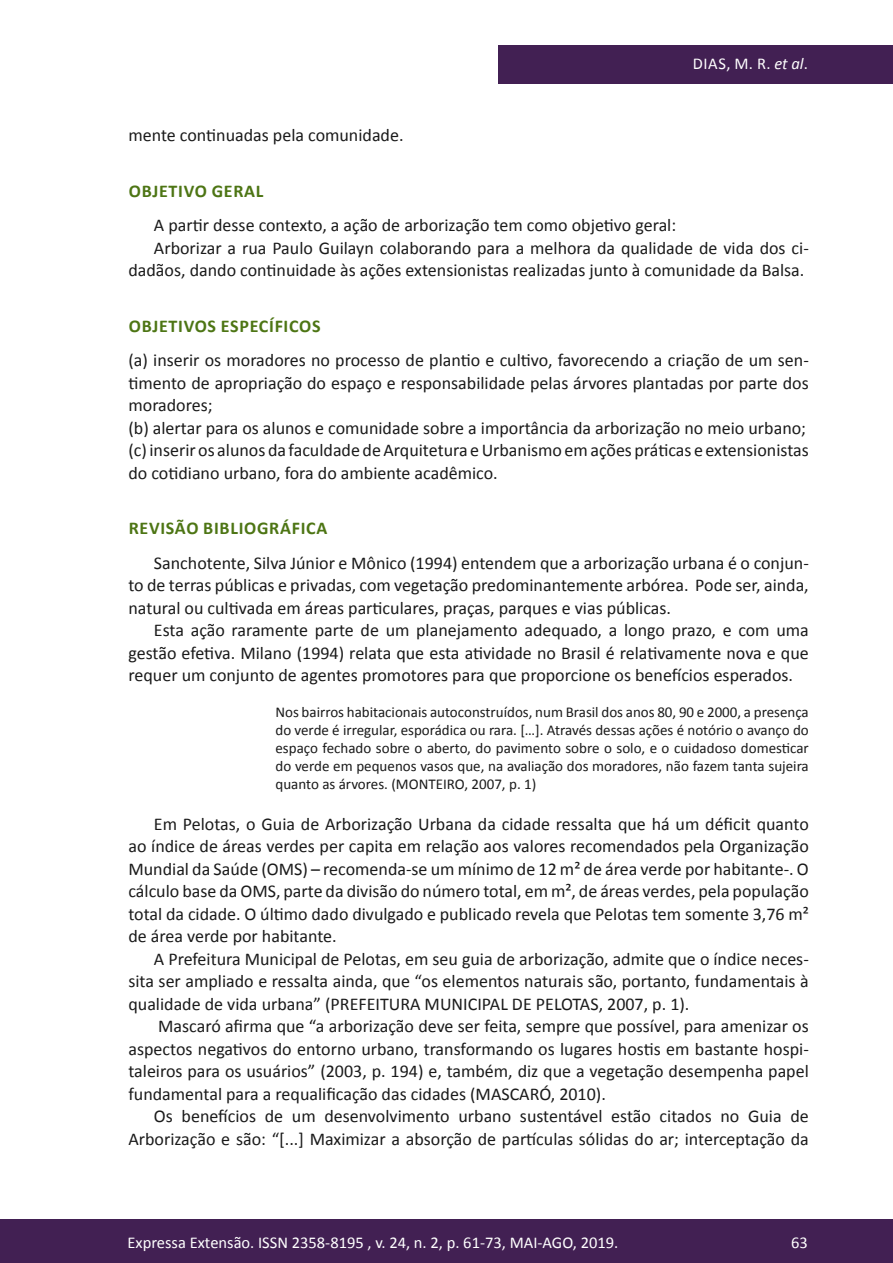
<style>
.page{position:relative;width:893px;height:1263px;background:#fff}
.page>*{position:absolute;margin:0;border:0;box-sizing:border-box;transform-origin:0 0}
.texto{font:18px/22.5px "Calibri";color:#1a1a1a;text-align:justify}
.subtitulo{font:700 18px "Calibri";letter-spacing:.04em;color:#4d7514}
.t1{font:16.5px "Calibri";color:#fff}
.citação{font:15px/18px "Calibri";color:#1a1a1a;text-align:justify}
.s1{font-style:italic}
</style>
<div class="page">
<div style="left:0;top:1219px;width:893px;height:44px;background:#422053"></div>
<div style="left:498px;top:45px;width:395px;height:39px;background:#422053"></div>
<p class="texto" style="left:128px;top:124px;width:277px">mente continuadas pela comunidade.</p>
<p class="t1" style="left:693px;top:53px;width:117px">DIAS, M. R. <span class="s1">et al</span>.</p>
<p class="subtitulo" style="left:129px;top:179px;width:136px">OBJETIVO GERAL</p>
<p class="texto" style="left:154px;top:214px;width:524px">A partir desse contexto, a ação de arborização tem como objetivo geral:</p>
<p class="texto" style="left:128px;top:237px;width:682px;text-align:right">Arborizar a rua Paulo Guilayn colaborando para a melhora da qualidade de vida dos ci&shy;dadãos, dando continuidade às ações extensionistas realizadas junto à comunidade da Balsa.</p>
<p class="subtitulo" style="left:129px;top:314px;width:193px">OBJETIVOS ESPECÍFICOS</p>
<p class="texto" style="left:128px;top:349px;width:682px">(a) inserir os moradores no processo de plantio e cultivo, favorecendo a criação de um sen&shy;timento de apropriação do espaço e responsabilidade pelas árvores plantadas por parte dos moradores;</p>
<p class="texto" style="left:128px;top:417px;width:679px">(b) alertar para os alunos e comunidade sobre a importância da arborização no meio urbano;</p>
<p class="texto" style="left:128px;top:439px;width:682px">(c) inserir os alunos da faculdade de Arquitetura e Urbanismo em ações práticas e extensionistas do cotidiano urbano, fora do ambiente acadêmico.</p>
<p class="subtitulo" style="left:129px;top:517px;width:200px">REVISÃO BIBLIOGRÁFICA</p>
<p class="texto" style="left:128px;top:552px;width:682px;text-indent:26px">Sanchotente, Silva Júnior e Mônico (1994) entendem que a arborização urbana é o conjun&shy;to de terras públicas e privadas, com vegetação predominantemente arbórea. Pode ser, ainda, natural ou cultivada em áreas particulares, praças, parques e vias públicas.</p>
<p class="texto" style="left:128px;top:619px;width:682px;text-indent:26px">Esta ação raramente parte de um planejamento adequado, a longo prazo, e com uma gestão efetiva. Milano (1994) relata que esta atividade no Brasil é relativamente nova e que requer um conjunto de agentes promotores para que proporcione os benefícios esperados.</p>
<p class="citação" style="left:275px;top:703px;width:535px">Nos bairros habitacionais autoconstruídos, num Brasil dos anos 80, 90 e 2000, a presença do verde é irregular, esporádica ou rara. […]. Através dessas ações é notório o avanço do espaço fechado sobre o aberto, do pavimento sobre o solo, e o cuidadoso domesticar do verde em pequenos vasos que, na avaliação dos moradores, não fazem tanta sujeira quanto as árvores. (MONTEIRO, 2007, p. 1)</p>
<p class="texto" style="left:128px;top:813px;width:682px;text-indent:26px">Em Pelotas, o Guia de Arborização Urbana da cidade ressalta que há um déficit quanto ao índice de áreas verdes per capita em relação aos valores recomendados pela Organização Mundial da Saúde (OMS) – recomenda-se um mínimo de 12 m² de área verde por habitante-. O cálculo base da OMS, parte da divisão do número total, em m², de áreas verdes, pela população total da cidade. O último dado divulgado e publicado revela que Pelotas tem somente 3,76 m² de área verde por habitante.</p>
<p class="texto" style="left:128px;top:948px;width:682px;text-indent:26px">A Prefeitura Municipal de Pelotas, em seu guia de arborização, admite que o índice neces&shy;sita ser ampliado e ressalta ainda, que “os elementos naturais são, portanto, fundamentais à qualidade de vida urbana” (PREFEITURA MUNICIPAL DE PELOTAS, 2007, p. 1).</p>
<p class="texto" style="left:128px;top:1015px;width:682px;text-indent:30px">Mascaró afirma que “a arborização deve ser feita, sempre que possível, para amenizar os aspectos negativos do entorno urbano, transformando os lugares hostis em bastante hospi&shy;taleiros para os usuários” (2003, p. 194) e, também, diz que a vegetação desempenha papel fundamental para a requalificação das cidades (MASCARÓ, 2010).</p>
<p class="texto" style="left:128px;top:1105px;width:682px;text-align:right">Os benefícios de um desenvolvimento urbano sustentável estão citados no Guia de<br>Arborização e são: “[...] Maximizar a absorção de partículas sólidas do ar; interceptação da</p>
<p class="t1" style="left:128px;top:1231px;width:492px">Expressa Extensão. ISSN 2358-8195 , v. 24, n. 2, p. 61-73, MAI-AGO, 2019.</p>
<p class="t1" style="left:791px;top:1231px;width:18px">63</p>
</div>
